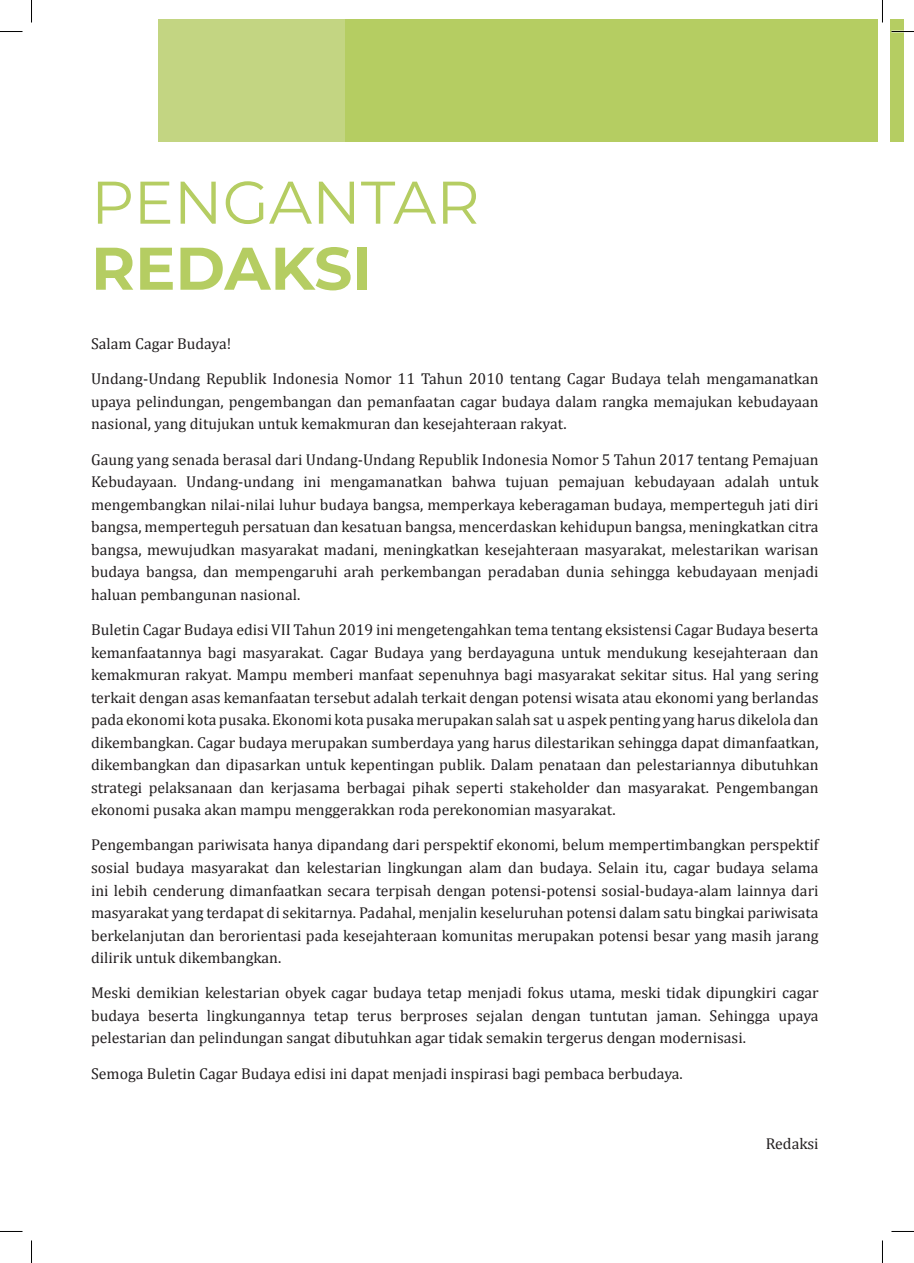
<style>
.page{position:relative;width:914px;height:1263px;background:#fff}
.page>*{position:absolute;margin:0;border:0;box-sizing:border-box;transform-origin:0 0}
.ISI_0{font:60px "Montserrat";color:#b5cd62}
.ISI_0-2{font:700 60px "Montserrat";color:#b5cd62}
.ISI_0-3{font:15.75px/22.5px "Cambria";color:#231f20;text-align:justify}
</style>
<div class="page">
<div style="left:889px;top:19px;width:14px;height:123px;background:#b5cd62"></div>
<div style="left:158px;top:19px;width:557px;height:122px;background:#c3d582"></div>
<div style="left:345px;top:19px;width:533px;height:122px;background:#b5cd62"></div>
<svg style="left:0;top:31px;width:22px;height:1px"></svg>
<svg style="left:891px;top:31px;width:22px;height:1px"></svg>
<svg style="left:31px;top:0;width:1px;height:22px"></svg>
<svg style="left:31px;top:1240px;width:1px;height:22px"></svg>
<svg style="left:882px;top:0;width:1px;height:22px"></svg>
<svg style="left:882px;top:1240px;width:1px;height:22px"></svg>
<p class="ISI_0" style="left:91px;top:161px;width:390px">PENGANTAR</p>
<p class="ISI_0-2" style="left:91px;top:225px;width:282px">REDAKSI</p>
<p class="ISI_0-3" style="left:91px;top:332px;width:142px">Salam Cagar Budaya!</p>
<p class="ISI_0-3" style="left:91px;top:367px;width:729px">Undang-Undang Republik Indonesia Nomor 11 Tahun 2010 tentang Cagar Budaya telah mengamanatkan upaya pelindungan, pengembangan dan pemanfaatan cagar budaya dalam rangka memajukan kebudayaan nasional, yang ditujukan untuk kemakmuran dan kesejahteraan rakyat.</p>
<p class="ISI_0-3" style="left:91px;top:448px;width:729px">Gaung yang senada berasal dari Undang-Undang Republik Indonesia Nomor 5 Tahun 2017 tentang Pemajuan Kebudayaan. Undang-undang ini mengamanatkan bahwa tujuan pemajuan kebudayaan adalah untuk mengembangkan nilai-nilai luhur budaya bangsa, memperkaya keberagaman budaya, memperteguh jati diri bangsa, memperteguh persatuan dan kesatuan bangsa, mencerdaskan kehidupun bangsa, meningkatkan citra bangsa, mewujudkan masyarakat madani, meningkatkan kesejahteraan masyarakat, melestarikan warisan budaya bangsa, dan mempengaruhi arah perkembangan peradaban dunia sehingga kebudayaan menjadi haluan pembangunan nasional.</p>
<p class="ISI_0-3" style="left:91px;top:618px;width:729px">Buletin Cagar Budaya edisi VII Tahun 2019 ini mengetengahkan tema tentang eksistensi Cagar Budaya beserta kemanfaatannya bagi masyarakat. Cagar Budaya yang berdayaguna untuk mendukung kesejahteraan dan kemakmuran rakyat. Mampu memberi manfaat sepenuhnya bagi masyarakat sekitar situs. Hal yang sering terkait dengan asas kemanfaatan tersebut adalah terkait dengan potensi wisata atau ekonomi yang berlandas pada ekonomi kota pusaka. Ekonomi kota pusaka merupakan salah sat u aspek penting yang harus dikelola dan dikembangkan. Cagar budaya merupakan sumberdaya yang harus dilestarikan sehingga dapat dimanfaatkan, dikembangkan dan dipasarkan untuk kepentingan publik. Dalam penataan dan pelestariannya dibutuhkan strategi pelaksanaan dan kerjasama berbagai pihak seperti stakeholder dan masyarakat. Pengembangan ekonomi pusaka akan mampu menggerakkan roda perekonomian masyarakat.</p>
<p class="ISI_0-3" style="left:91px;top:833px;width:729px">Pengembangan pariwisata hanya dipandang dari perspektif ekonomi, belum mempertimbangkan perspektif sosial budaya masyarakat dan kelestarian lingkungan alam dan budaya. Selain itu, cagar budaya selama ini lebih cenderung dimanfaatkan secara terpisah dengan potensi-potensi sosial-budaya-alam lainnya dari masyarakat yang terdapat di sekitarnya. Padahal, menjalin keseluruhan potensi dalam satu bingkai pariwisata berkelanjutan dan berorientasi pada kesejahteraan komunitas merupakan potensi besar yang masih jarang dilirik untuk dikembangkan.</p>
<p class="ISI_0-3" style="left:91px;top:981px;width:729px">Meski demikian kelestarian obyek cagar budaya tetap menjadi fokus utama, meski tidak dipungkiri cagar budaya beserta lingkungannya tetap terus berproses sejalan dengan tuntutan jaman. Sehingga upaya pelestarian dan pelindungan sangat dibutuhkan agar tidak semakin tergerus dengan modernisasi.</p>
<p class="ISI_0-3" style="left:91px;top:1061px;width:593px">Semoga Buletin Cagar Budaya edisi ini dapat menjadi inspirasi bagi pembaca berbudaya.</p>
<p class="ISI_0-3" style="left:765px;top:1132px;width:54px">Redaksi</p>
</div>
